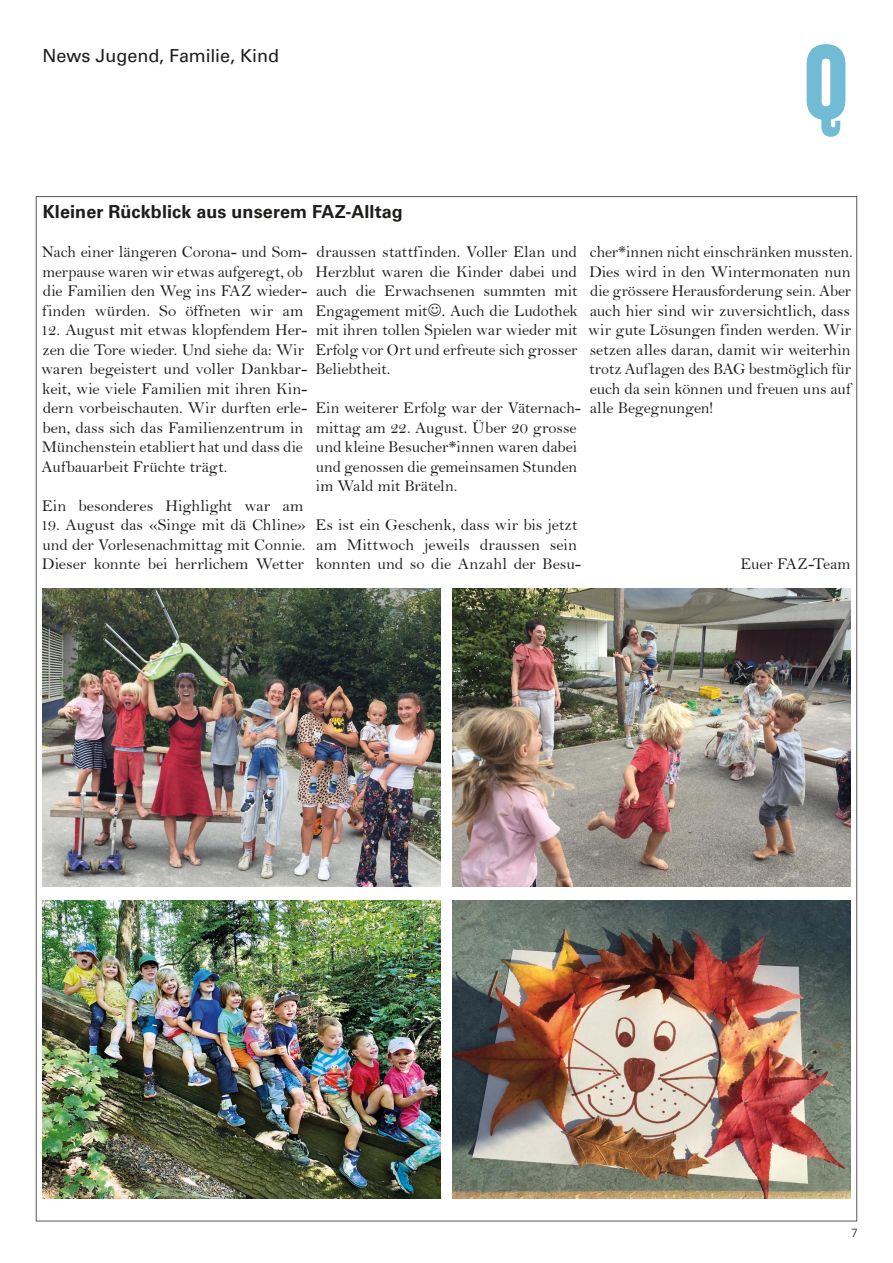
<style>
.page{position:relative;width:893px;height:1263px;background:#fff}
.page>*{position:absolute;margin:0;border:0;box-sizing:border-box;transform-origin:0 0}
.t1{font:700 94.5px "Rakesly Rg";color:#72bbd4}
.Titel{font:700 18px "Univers LT Pro 65";letter-spacing:.005em;color:#1d1d1b}
.Absatzformat_1{font:18px "Univers LT Pro 55 Roman";letter-spacing:-.005em;color:#1d1d1b}
.Fliesstext{font:16.5px/19.5px "Bell";letter-spacing:-.01em;color:#1d1d1b}
.t2{font:300 12px "Univers LT Pro 45";color:#1d1d1b}
.s1{font-family:"Book Antiqua"}
</style>
<div class="page">
<img style="left:43px;top:589px;width:397px;height:298px">
<img style="left:453px;top:589px;width:397px;height:298px">
<img style="left:42px;top:901px;width:398px;height:298px">
<img style="left:453px;top:901px;width:397px;height:297px">
<p class="Absatzformat_1" style="left:43px;top:43px;width:238px">News Jugend, Familie, Kind</p>
<h1 class="t1" style="left:804px;top:27px;width:46px">Q</h1>
<p class="Titel" style="left:43px;top:199px;width:362px">Kleiner Rückblick aus unserem FAZ-Alltag</p>
<p class="Fliesstext" style="left:42px;top:242px;width:267px">Nach einer längeren Corona- und Som&shy;merpause waren wir etwas aufgeregt, ob die Familien den Weg ins FAZ wieder&shy;finden würden. So öffneten wir am</p>
<p class="Fliesstext" style="left:40px;top:320px;width:269px">12. August mit etwas klopfendem Her&shy;zen die Tore wieder. Und siehe da: Wir waren begeistert und voller Dankbar&shy;keit, wie viele Familien mit ihren Kin&shy;dern vorbeischauten. Wir durften erle&shy;ben, dass sich das Familienzentrum in Münchenstein etabliert hat und dass die Aufbauarbeit Früchte trägt.</p>
<p class="Fliesstext" style="left:42px;top:495px;width:263px">Ein besonderes Highlight war am</p>
<p class="Fliesstext" style="left:40px;top:515px;width:267px;text-align:justify">19. August das «Singe mit dä Chline» und der Vorlesenachmittag mit Connie.<br>Dieser konnte bei herrlichem Wetter</p>
<p class="Fliesstext" style="left:315px;top:242px;width:264px;text-align:justify">draussen stattfinden. Voller Elan und Herzblut waren die Kinder dabei und auch die Erwachsenen summten mit Engagement mit <span class="s1">.</span> Auch die Ludothek mit ihren tollen Spielen war wieder mit Erfolg vor Ort und erfreute sich grosser Beliebtheit.</p>
<p class="Fliesstext" style="left:315px;top:398px;width:267px">Ein weiterer Erfolg war der Väternach&shy;mittag am 22. August. Über 20 grosse und kleine Besucher*innen waren dabei und genossen die gemeinsamen Stunden im Wald mit Bräteln.</p>
<p class="Fliesstext" style="left:315px;top:515px;width:267px">Es ist ein Geschenk, dass wir bis jetzt am Mittwoch jeweils draussen sein konnten und so die Anzahl der Besu-</p>
<p class="Fliesstext" style="left:588px;top:242px;width:266px">cher*innen nicht einschränken mussten.<br>Dies wird in den Wintermonaten nun die grössere Herausforderung sein. Aber auch hier sind wir zuversichtlich, dass wir gute Lösungen finden werden. Wir setzen alles daran, damit wir weiterhin trotz Auflagen des BAG bestmöglich für euch da sein können und freuen uns auf alle Begegnungen!</p>
<p class="Fliesstext" style="left:741px;top:554px;width:111px">Euer FAZ-Team</p>
<p class="t2" style="left:851px;top:1225px;width:8px">7</p>
</div>
